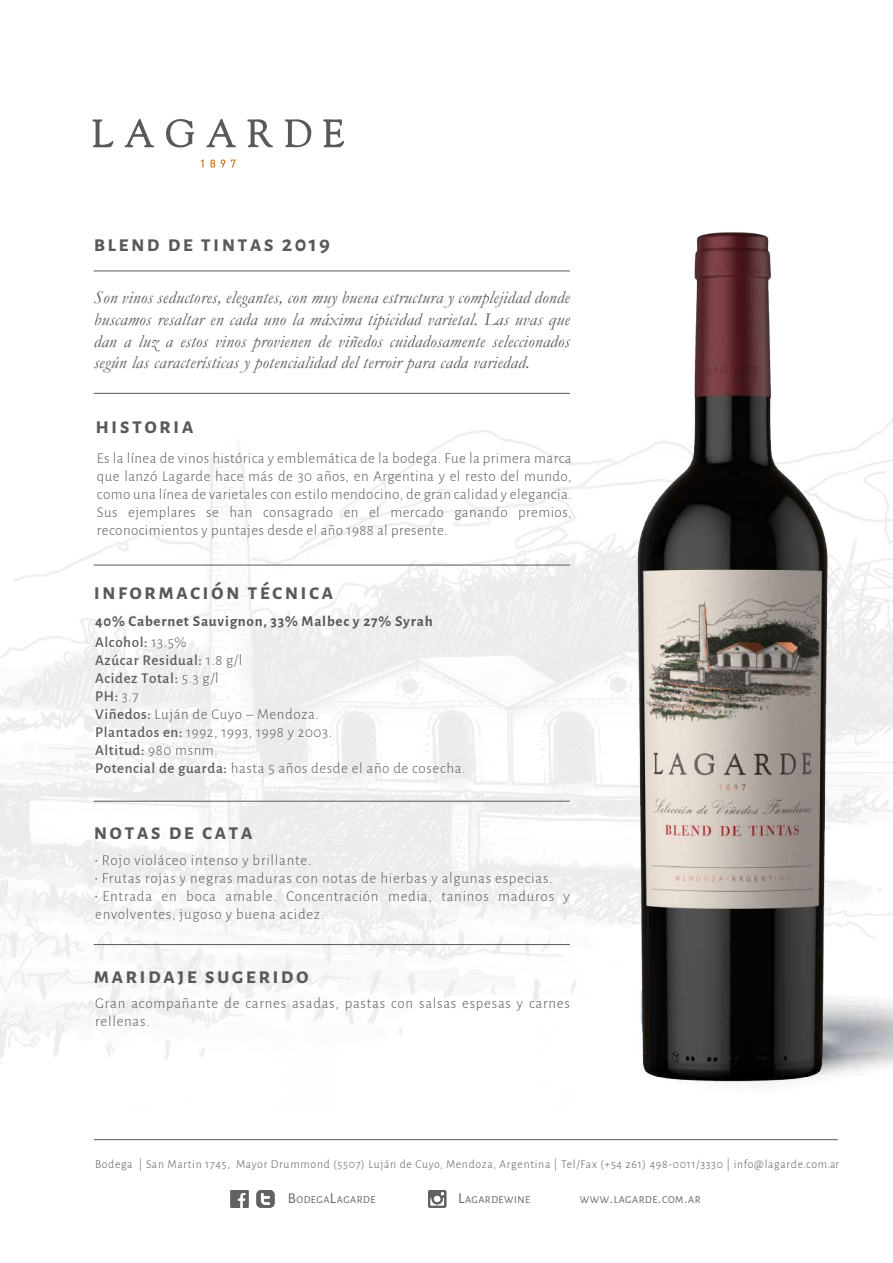
<style>
.page{position:relative;width:893px;height:1263px;background:#fff}
.page>*{position:absolute;margin:0;border:0;box-sizing:border-box;transform-origin:0 0}
.t1{font:700 22.5px "Alegreya Sans SC";letter-spacing:.1em;color:#58595b}
.t2{font:italic 18px/21.6px "Garamond";letter-spacing:.015em;color:#58595b;text-align:justify}
.t3{font:300 15px/18px "Alegreya Sans";letter-spacing:.05em;color:#58595b}
.t4{font:700 15px "Alegreya Sans";letter-spacing:.05em;color:#58595b}
.t5{font:300 12px "Alegreya Sans";letter-spacing:.06em;color:#58595b}
.t6{font:10.5px "Alegreya Sans SC";letter-spacing:.05em;color:#606161}
.s1{font-weight:500}
.s2{font-weight:700;font-size:9px}
.s3{font-size:15px}
</style>
<div class="page">
<hr style="left:94px;top:1139px;width:744px;height:1px;background:#58595b">
<hr style="left:94px;top:565px;width:476px;height:1px;background:#58595b">
<hr style="left:94px;top:393px;width:476px;height:1px;background:#58595b">
<hr style="left:94px;top:271px;width:476px;height:1px;background:#58595b">
<svg style="left:230px;top:1190px;width:19px;height:18px"></svg>
<svg style="left:256px;top:1190px;width:19px;height:18px"></svg>
<svg style="left:428px;top:1190px;width:18px;height:18px"></svg>
<hr style="left:94px;top:801px;width:476px;height:1px;background:#58595b">
<hr style="left:94px;top:944px;width:476px;height:1px;background:#58595b">
<svg style="left:92px;top:119px;width:21px;height:28px"></svg>
<svg style="left:125px;top:119px;width:29px;height:28px"></svg>
<svg style="left:166px;top:119px;width:28px;height:28px"></svg>
<svg style="left:206px;top:119px;width:30px;height:28px"></svg>
<svg style="left:247px;top:119px;width:26px;height:28px"></svg>
<svg style="left:285px;top:119px;width:26px;height:28px"></svg>
<svg style="left:323px;top:119px;width:21px;height:28px"></svg>
<svg style="left:201px;top:160px;width:3px;height:7px"></svg>
<svg style="left:210px;top:159px;width:5px;height:9px"></svg>
<svg style="left:221px;top:159px;width:4px;height:8px"></svg>
<svg style="left:231px;top:160px;width:5px;height:7px"></svg>
<img style="left:620px;top:232px;width:237px;height:862px">
<h1 class="t1" style="left:94px;top:227px;width:238px">blend de tintas 2019</h1>
<p class="t2" style="left:94px;top:287px;width:478px">Son vinos seductores, elegantes, con muy buena estructura y complejidad donde buscamos resaltar en cada uno la máxima tipicidad varietal. Las uvas que dan a luz a estos vinos provienen de viñedos cuidadosamente seleccionados según las características y potencialidad del terroir para cada variedad.</p>
<h1 class="t1" style="left:95px;top:410px;width:100px">historia</h1>
<p class="t3" style="left:97px;top:449px;width:476px;text-align:justify">Es la línea de vinos histórica y emblemática de la bodega. Fue la primera marca que lanzó Lagarde hace más de 30 años, en Argentina y el resto del mundo, como una línea de varietales con estilo mendocino, de gran calidad y elegancia.<br>Sus ejemplares se han consagrado en el mercado ganando premios, reconocimientos y puntajes desde el año 1988 al presente.</p>
<h1 class="t1" style="left:94px;top:576px;width:241px">información técnica</h1>
<p class="t4" style="left:95px;top:610px;width:339px">40% Cabernet Sauvignon, 33% Malbec y 27% Syrah</p>
<p class="t3" style="left:95px;top:633px;width:372px"><span class="s1">Alcohol:</span> 13.5%<br><span class="s1">Azúcar Residual:</span> 1.8 g/l<br><span class="s1">Acidez Total:</span> 5.3 g/l<br><span class="s1">PH:</span> 3.7<br><span class="s1">Viñedos:</span> Luján de Cuyo – Mendoza.<br><span class="s1">Plantados en:</span> 1992, 1993, 1998 y 2003.<br><span class="s1">Altitud:</span> 980 msnm.<br><span class="s1">Potencial de guarda:</span> hasta 5 años desde el año de cosecha.</p>
<h1 class="t1" style="left:94px;top:815px;width:161px">notas de cata</h1>
<p class="t3" style="left:95px;top:850px;width:218px"><span class="s2">•</span> Rojo violáceo intenso y brillante.</p>
<p class="t3" style="left:95px;top:868px;width:459px"><span class="s2">•</span> Frutas rojas y negras maduras con notas de hierbas y algunas especias.</p>
<p class="t3" style="left:95px;top:886px;width:476px"><span class="s2">•</span> Entrada en boca amable. Concentración media, taninos maduros y envolventes, jugoso y buena acidez.</p>
<h1 class="t1" style="left:94px;top:959px;width:216px">maridaje sugerido</h1>
<p class="t3" style="left:95px;top:993px;width:476px">Gran acompañante de carnes asadas, pastas con salsas espesas y carnes rellenas.</p>
<p class="t5" style="left:95px;top:1156px;width:745px">Bodega | San Martin 1745, Mayor Drummond (5507) Luján de Cuyo, Mendoza, Argentina | Tel/Fax (+54 261) 498-0011/3330 | info@lagarde.com.ar</p>
<p class="t6" style="left:288px;top:1192px;width:89px"><span class="s3">B</span>ODEGA<span class="s3">L</span>AGARDE</p>
<p class="t6" style="left:458px;top:1192px;width:74px"><span class="s3">L</span>AGARDEWINE</p>
<p class="t6" style="left:580px;top:1192px;width:122px">WWW<span class="s3">.</span>LAGARDE<span class="s3">.</span>COM<span class="s3">.</span>AR</p>
</div>
